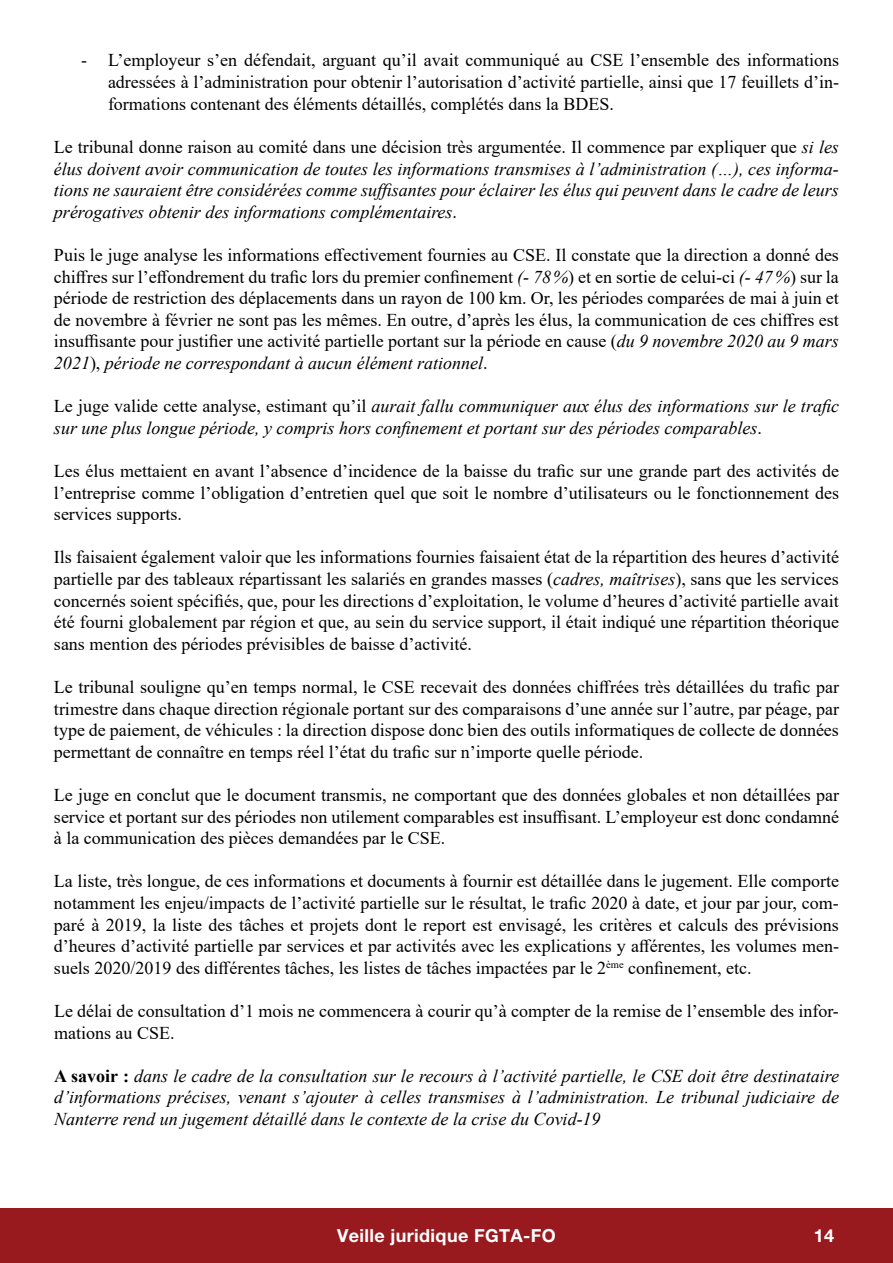
<style>
.page{position:relative;width:893px;height:1263px;background:#fff}
.page>*{position:absolute;margin:0;border:0;box-sizing:border-box;transform-origin:0 0}
.t1{font:18px/21.6px "Times New Roman";color:#000001;text-align:justify}
.t2{font:italic 18px/21.6px "Times New Roman";color:#000001;text-align:justify}
.t3{font:700 18px "Helvetica Neue LT Pro";letter-spacing:.02em;color:#fff}
.s1{font-style:normal}
.s2{font-style:italic}
.s3{font-weight:700;font-style:normal}
</style>
<div class="page">
<div style="left:0;top:1209px;width:893px;height:54px;background:#981a1e"></div>
<p class="t1" style="left:108px;top:49px;width:732px;text-indent:-27px">- L’employeur s’en défendait, arguant qu’il avait communiqué au CSE l’ensemble des informations adressées à l’administration pour obtenir l’autorisation d’activité partielle, ainsi que 17 feuillets d’in&shy;formations contenant des éléments détaillés, complétés dans la BDES.</p>
<p class="t2" style="left:54px;top:136px;width:786px"><span class="s1">Le tribunal donne raison au comité dans une décision très argumentée. Il commence par expliquer que</span> si les élus doivent avoir communication de toutes les informations transmises à l’administration (…), ces informa&shy;tions ne sauraient être considérées comme suffisantes pour éclairer les élus qui peuvent dans le cadre de leurs prérogatives obtenir des informations complémentaires<span class="s1">.</span></p>
<p class="t1" style="left:54px;top:243px;width:786px">Puis le juge analyse les informations effectivement fournies au CSE. Il constate que la direction a donné des chiffres sur l’effondrement du trafic lors du premier confinement <span class="s2">(- 78%</span>) et en sortie de celui-ci <span class="s2">(- 47%</span>) sur la période de restriction des déplacements dans un rayon de 100 km. Or, les périodes comparées de mai à juin et de novembre à février ne sont pas les mêmes. En outre, d’après les élus, la communication de ces chiffres est insuffisante pour justifier une activité partielle portant sur la période en cause (<span class="s2">du 9 novembre 2020 au 9 mars 2021</span>), <span class="s2">période ne correspondant à aucun élément rationnel</span>.</p>
<p class="t2" style="left:54px;top:395px;width:786px"><span class="s1">Le juge valide cette analyse, estimant qu’il</span> aurait fallu communiquer aux élus des informations sur le trafic sur une plus longue période, y compris hors confinement et portant sur des périodes comparables<span class="s1">.</span></p>
<p class="t1" style="left:54px;top:459px;width:786px">Les élus mettaient en avant l’absence d’incidence de la baisse du trafic sur une grande part des activités de l’entreprise comme l’obligation d’entretien quel que soit le nombre d’utilisateurs ou le fonctionnement des services supports.</p>
<p class="t1" style="left:54px;top:546px;width:786px">Ils faisaient également valoir que les informations fournies faisaient état de la répartition des heures d’activité partielle par des tableaux répartissant les salariés en grandes masses (<span class="s2">cadres, maîtrises</span>), sans que les services concernés soient spécifiés, que, pour les directions d’exploitation, le volume d’heures d’activité partielle avait été fourni globalement par région et que, au sein du service support, il était indiqué une répartition théorique sans mention des périodes prévisibles de baisse d’activité.</p>
<p class="t1" style="left:54px;top:675px;width:786px">Le tribunal souligne qu’en temps normal, le CSE recevait des données chiffrées très détaillées du trafic par trimestre dans chaque direction régionale portant sur des comparaisons d’une année sur l’autre, par péage, par type de paiement, de véhicules : la direction dispose donc bien des outils informatiques de collecte de données permettant de connaître en temps réel l’état du trafic sur n’importe quelle période.</p>
<p class="t1" style="left:54px;top:783px;width:786px">Le juge en conclut que le document transmis, ne comportant que des données globales et non détaillées par service et portant sur des périodes non utilement comparables est insuffisant. L’employeur est donc condamné à la communication des pièces demandées par le CSE.</p>
<p class="t1" style="left:54px;top:870px;width:786px">La liste, très longue, de ces informations et documents à fournir est détaillée dans le jugement. Elle comporte notamment les enjeu/impacts de l’activité partielle sur le résultat, le trafic 2020 à date, et jour par jour, com&shy;paré à 2019, la liste des tâches et projets dont le report est envisagé, les critères et calculs des prévisions d’heures d’activité partielle par services et par activités avec les explications y afférentes, les volumes men&shy;suels 2020/2019 des différentes tâches, les listes de tâches impactées par le 2<sup>ème</sup> confinement, etc.</p>
<p class="t1" style="left:54px;top:999px;width:786px">Le délai de consultation d’1 mois ne commencera à courir qu’à compter de la remise de l’ensemble des infor&shy;mations au CSE.</p>
<p class="t2" style="left:54px;top:1064px;width:786px"><span class="s3">A savoir :</span> dans le cadre de la consultation sur le recours à l’activité partielle, le CSE doit être destinataire d’informations précises, venant s’ajouter à celles transmises à l’administration. Le tribunal judiciaire de Nanterre rend un jugement détaillé dans le contexte de la crise du Covid-19</p>
<p class="t3" style="left:337px;top:1225px;width:220px">Veille juridique FGTA-FO</p>
<p class="t3" style="left:814px;top:1225px;width:22px">14</p>
</div>
